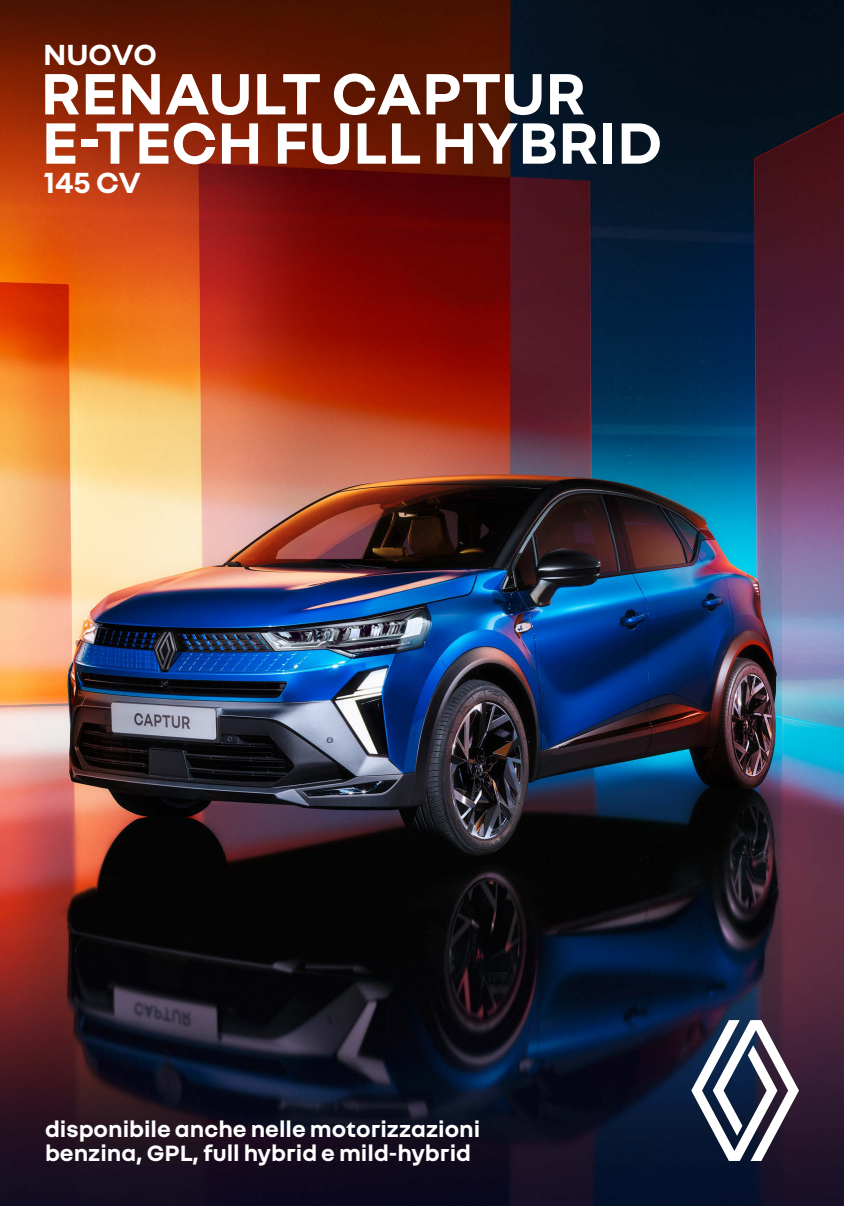
<style>
.page{position:relative;width:844px;height:1206px;background:#fff}
.page>*{position:absolute;margin:0;border:0;box-sizing:border-box;transform-origin:0 0}
.t1{font:700 63px/49.3px "Nouvel R";color:#fff}
.t2{font:700 31.5px "Nouvel R";color:#fff}
.t3{font:700 24px/24px "Nouvel R";color:#fff}
</style>
<div class="page">
<img style="left:0;top:0;width:844px;height:1206px">
<svg style="left:691px;top:1020px;width:108px;height:141px"></svg>
<h2 class="t2" style="left:43px;top:34px;width:115px">NUOVO</h2>
<h1 class="t1" style="left:40px;top:65px;width:623px">RENAULT CAPTUR<br>E-TECH FULL HYBRID</h1>
<h2 class="t2" style="left:44px;top:162px;width:99px">145 CV</h2>
<p class="t3" style="left:45px;top:1116px;width:437px">disponibile anche nelle motorizzazioni benzina, GPL, full hybrid e mild-hybrid</p>
</div>
